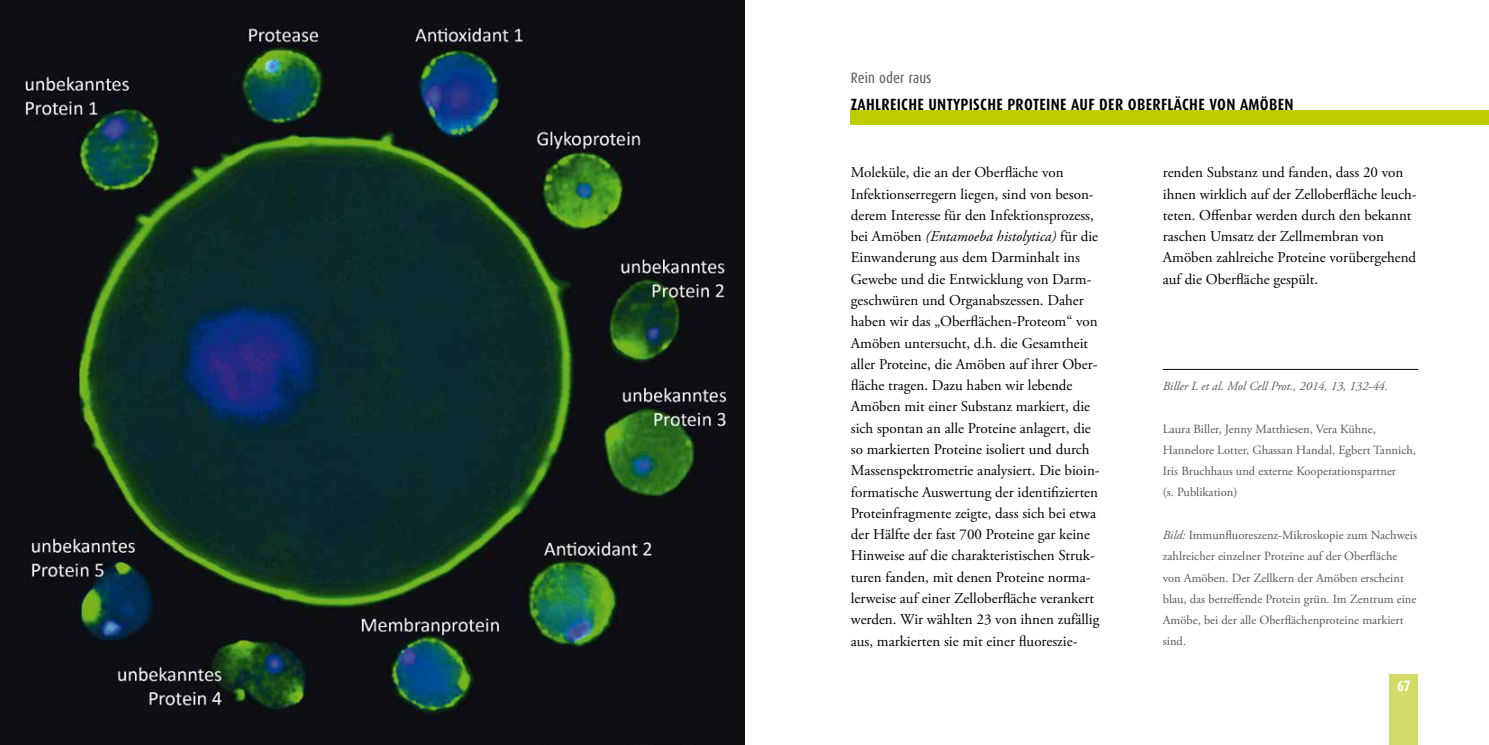
<style>
.page{position:relative;width:1489px;height:745px;background:#fff}
.page>*{position:absolute;margin:0;border:0;box-sizing:border-box;transform-origin:0 0}
.t1{font:700 16.25px "Dax Condensed";letter-spacing:.02em;color:#000}
.t2{font:15px/21.2px "Adobe Garamond Pro";color:#000}
.t3{font:15px "Dax Condensed";letter-spacing:.01em;color:#58585a}
.t4{font:700 15px "Dax Condensed";color:#fff}
.t5{font:12.5px/21.2px "Adobe Garamond Pro";color:#58585a}
.t6{font:italic 12.5px "Adobe Garamond Pro";color:#58585a}
.s1{font-style:italic}
</style>
<div class="page">
<img style="left:0;top:0;width:744px;height:744px">
<hr style="left:1162px;top:369px;width:255px;height:1px;background:#000">
<div style="left:1389px;top:673px;width:28px;height:71px;background:#d3dc69"></div>
<div style="left:850px;top:110px;width:638px;height:14px;background:#bdcd00"></div>
<p class="t3" style="left:850px;top:69px;width:82px">Rein oder raus</p>
<p class="t1" style="left:850px;top:95px;width:444px">ZAHLREICHE UNTYPISCHE PROTEINE AUF DER OBERFLÄCHE VON AMÖBEN</p>
<p class="t2" style="left:850px;top:162px;width:250px">Moleküle, die an der Oberfläche von Infektionserregern liegen, sind von beson&shy;derem Interesse für den Infektionsprozess, bei Amöben <span class="s1">(Entamoeba histolytica)</span> für die Einwanderung aus dem Darminhalt ins Gewebe und die Entwicklung von Darm&shy;geschwüren und Organabszessen. Daher haben wir das „Oberflächen-Proteom“ von Amöben untersucht, d.h. die Gesamtheit aller Proteine, die Amöben auf ihrer Ober&shy;fläche tragen. Dazu haben wir lebende Amöben mit einer Substanz markiert, die sich spontan an alle Proteine anlagert, die so markierten Proteine isoliert und durch Massenspektrometrie analysiert. Die bioin&shy;formatische Auswertung der identifizierten Proteinfragmente zeigte, dass sich bei etwa der Hälfte der fast 700 Proteine gar keine Hinweise auf die charakteristischen Struk&shy;turen fanden, mit denen Proteine norma&shy;lerweise auf einer Zelloberfläche verankert werden. Wir wählten 23 von ihnen zufällig aus, markierten sie mit einer fluoreszie-</p>
<p class="t2" style="left:1162px;top:162px;width:255px">renden Substanz und fanden, dass 20 von ihnen wirklich auf der Zelloberfläche leuch&shy;teten. Offenbar werden durch den bekannt raschen Umsatz der Zellmembran von Amöben zahlreiche Proteine vorübergehend auf die Oberfläche gespült.</p>
<p class="t6" style="left:1162px;top:378px;width:227px">Biller L et al. Mol Cell Prot., 2014, 13, 132-44.</p>
<p class="t5" style="left:1162px;top:418px;width:254px">Laura Biller, Jenny Matthiesen, Vera Kühne, Hannelore Lotter, Ghassan Handal, Egbert Tannich, Iris Bruchhaus und externe Kooperationspartner<br>(s. Publikation)</p>
<p class="t5" style="left:1162px;top:524px;width:256px"><span class="s1">Bild:</span> Immunfluoreszenz-Mikroskopie zum Nachweis zahlreicher einzelner Proteine auf der Oberfläche von Amöben. Der Zellkern der Amöben erscheint blau, das betreffende Protein grün. Im Zentrum eine Amöbe, bei der alle Oberflächenproteine markiert sind.</p>
<p class="t4" style="left:1396px;top:677px;width:15px">67</p>
</div>
